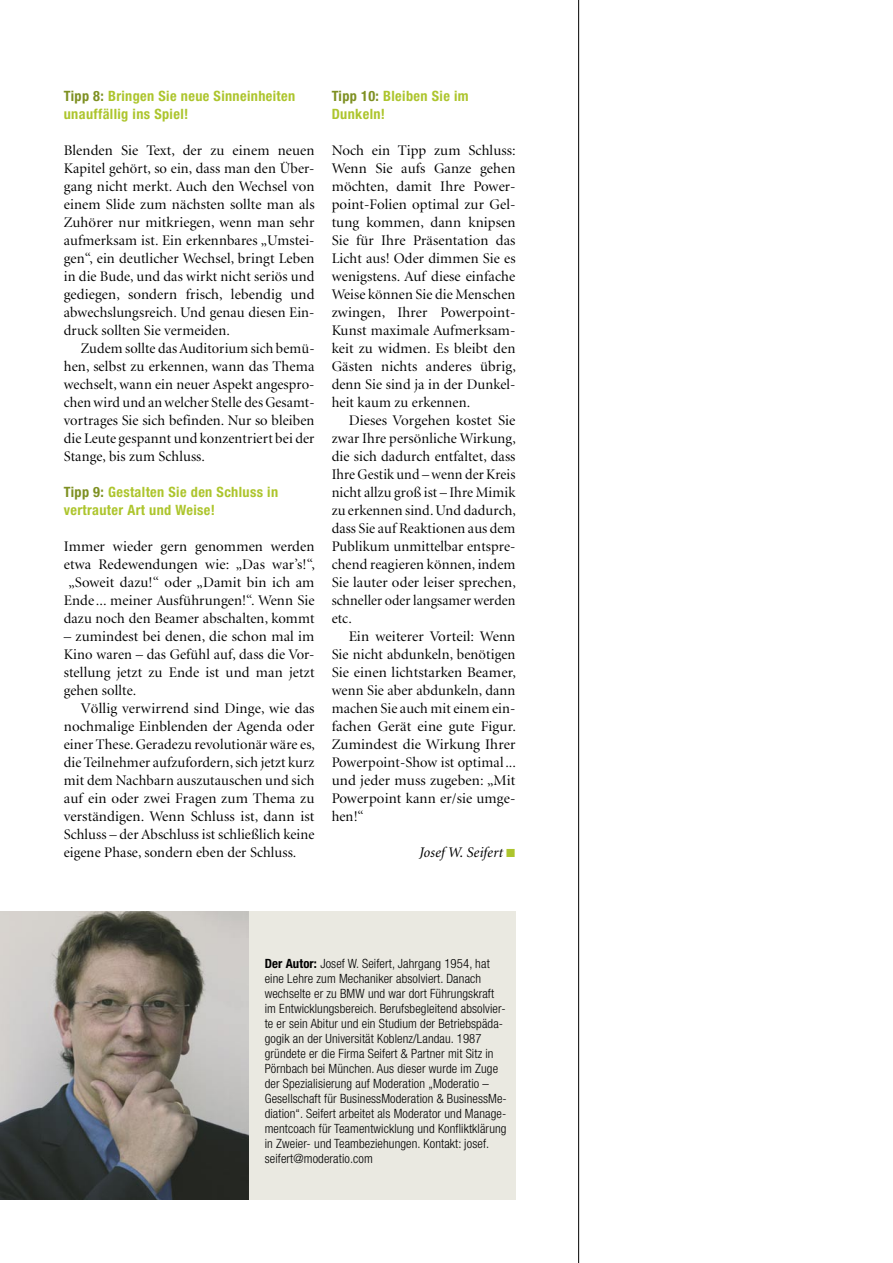
<style>
.page{position:relative;width:893px;height:1263px;background:#fff}
.page>*{position:absolute;margin:0;border:0;box-sizing:border-box;transform-origin:0 0}
._1_4_Fließ_Einzug{font:14.7px/18px "Minion Display";letter-spacing:.01em;color:#000;text-align:justify}
._1_4_Fließ{font:14.7px/18px "Minion Display";letter-spacing:.01em;color:#000;text-align:justify}
.Autor{font:italic 14.7px "Minion";letter-spacing:.005em;color:#000}
.Zwischentitel{font:700 condensed 14.25px/18px "Helvetica Neue LT";letter-spacing:.025em;color:#adc52d}
._1_7_1_BildLegende_Kasten{font:300 condensed 12.75px/15px "Helvetica Neue LT";letter-spacing:.01em;color:#000}
.s1{color:#7e9022}
.s2{font-weight:700}
</style>
<div class="page">
<hr style="left:578px;top:0;width:1px;height:1263px;background:#000">
<div style="left:248px;top:911px;width:268px;height:288px;background:#eae9e1"></div>
<img style="left:0;top:911px;width:248px;height:288px">
<p class="Zwischentitel" style="left:64px;top:87px;width:233px"><span class="s1">Tipp 8:</span> Bringen Sie neue Sinneinheiten unauffällig ins Spiel!</p>
<p class="_1_4_Fließ" style="left:64px;top:142px;width:252px">Blenden Sie Text, der zu einem neuen Kapitel gehört, so ein, dass man den Über&shy;gang nicht merkt. Auch den Wechsel von einem Slide zum nächsten sollte man als Zuhörer nur mitkriegen, wenn man sehr aufmerksam ist. Ein erkennbares „Umstei&shy;gen“, ein deutlicher Wechsel, bringt Leben in die Bude, und das wirkt nicht seriös und gediegen, sondern frisch, lebendig und abwechslungsreich. Und genau diesen Ein&shy;druck sollten Sie vermeiden.</p>
<p class="_1_4_Fließ_Einzug" style="left:64px;top:340px;width:252px;text-indent:17px">Zudem sollte das Auditorium sich bemü&shy;hen, selbst zu erkennen, wann das Thema wechselt, wann ein neuer Aspekt angespro&shy;chen wird und an welcher Stelle des Gesamt&shy;vortrages Sie sich befinden. Nur so bleiben die Leute gespannt und konzentriert bei der Stange, bis zum Schluss.</p>
<p class="Zwischentitel" style="left:64px;top:483px;width:216px"><span class="s1">Tipp 9:</span> Gestalten Sie den Schluss in vertrauter Art und Weise!</p>
<p class="_1_4_Fließ" style="left:64px;top:538px;width:253px;text-align:center">Immer wieder gern genommen werden etwa Redewendungen wie: „Das war’s!“, „Soweit dazu!“ oder „Damit bin ich am Ende... meiner Ausführungen!“. Wenn Sie dazu noch den Beamer abschalten, kommt</p>
<p class="_1_4_Fließ" style="left:64px;top:628px;width:252px">– zumindest bei denen, die schon mal im Kino waren – das Gefühl auf, dass die Vor&shy;stellung jetzt zu Ende ist und man jetzt gehen sollte.</p>
<p class="_1_4_Fließ_Einzug" style="left:64px;top:700px;width:253px;text-indent:17px">Völlig verwirrend sind Dinge, wie das nochmalige Einblenden der Agenda oder einer These. Geradezu revolutionär wäre es, die Teilnehmer aufzufordern, sich jetzt kurz mit dem Nachbarn auszutauschen und sich auf ein oder zwei Fragen zum Thema zu verständigen. Wenn Schluss ist, dann ist Schluss – der Abschluss ist schließlich keine eigene Phase, sondern eben der Schluss.</p>
<p class="Zwischentitel" style="left:332px;top:87px;width:139px"><span class="s1">Tipp 10:</span> Bleiben Sie im<br>Dunkeln!</p>
<p class="_1_4_Fließ" style="left:332px;top:142px;width:186px">Noch ein Tipp zum Schluss:<br>Wenn Sie aufs Ganze gehen möchten, damit Ihre Power&shy;point-Folien optimal zur Gel&shy;tung kommen, dann knipsen Sie für Ihre Präsentation das Licht aus! Oder dimmen Sie es wenigstens. Auf diese einfache Weise können Sie die Menschen zwingen, Ihrer Powerpoint-Kunst maximale Aufmerksam&shy;keit zu widmen. Es bleibt den Gästen nichts anderes übrig, denn Sie sind ja in der Dunkel&shy;heit kaum zu erkennen.</p>
<p class="_1_4_Fließ_Einzug" style="left:332px;top:412px;width:186px;text-indent:17px">Dieses Vorgehen kostet Sie zwar Ihre persönliche Wirkung, die sich dadurch entfaltet, dass Ihre Gestik und – wenn der Kreis nicht allzu groß ist – Ihre Mimik zu erkennen sind. Und dadurch, dass Sie auf Reaktionen aus dem Publikum unmittelbar entspre&shy;chend reagieren können, indem Sie lauter oder leiser sprechen, schneller oder langsamer werden etc.</p>
<p class="_1_4_Fließ_Einzug" style="left:332px;top:628px;width:186px;text-indent:17px">Ein weiterer Vorteil: Wenn Sie nicht abdunkeln, benötigen Sie einen lichtstarken Beamer, wenn Sie aber abdunkeln, dann machen Sie auch mit einem ein&shy;fachen Gerät eine gute Figur.<br>Zumindest die Wirkung Ihrer Powerpoint-Show ist optimal ... und jeder muss zugeben: „Mit Powerpoint kann er/sie umge&shy;hen!“</p>
<p class="Autor" style="left:419px;top:845px;width:85px">Josef W. Seifert</p>
<p class="_1_7_1_BildLegende_Kasten" style="left:265px;top:956px;width:244px"><span class="s2">Der Autor:</span> Josef W. Seifert, Jahrgang 1954, hat eine Lehre zum Mechaniker absolviert. Danach wechselte er zu BMW und war dort Führungskraft im Entwicklungsbereich. Berufsbegleitend absolvier&shy;te er sein Abitur und ein Studium der Betriebspäda&shy;gogik an der Universität Koblenz/Landau. 1987 gründete er die Firma Seifert &amp; Partner mit Sitz in Pörnbach bei München. Aus dieser wurde im Zuge der Spezialisierung auf Moderation „Moderatio – Gesellschaft für BusinessModeration &amp; BusinessMe&shy;diation“. Seifert arbeitet als Moderator und Manage&shy;mentcoach für Teamentwicklung und Konfliktklärung in Zweier- und Teambeziehungen. Kontakt: josef. seifert@moderatio.com</p>
</div>
